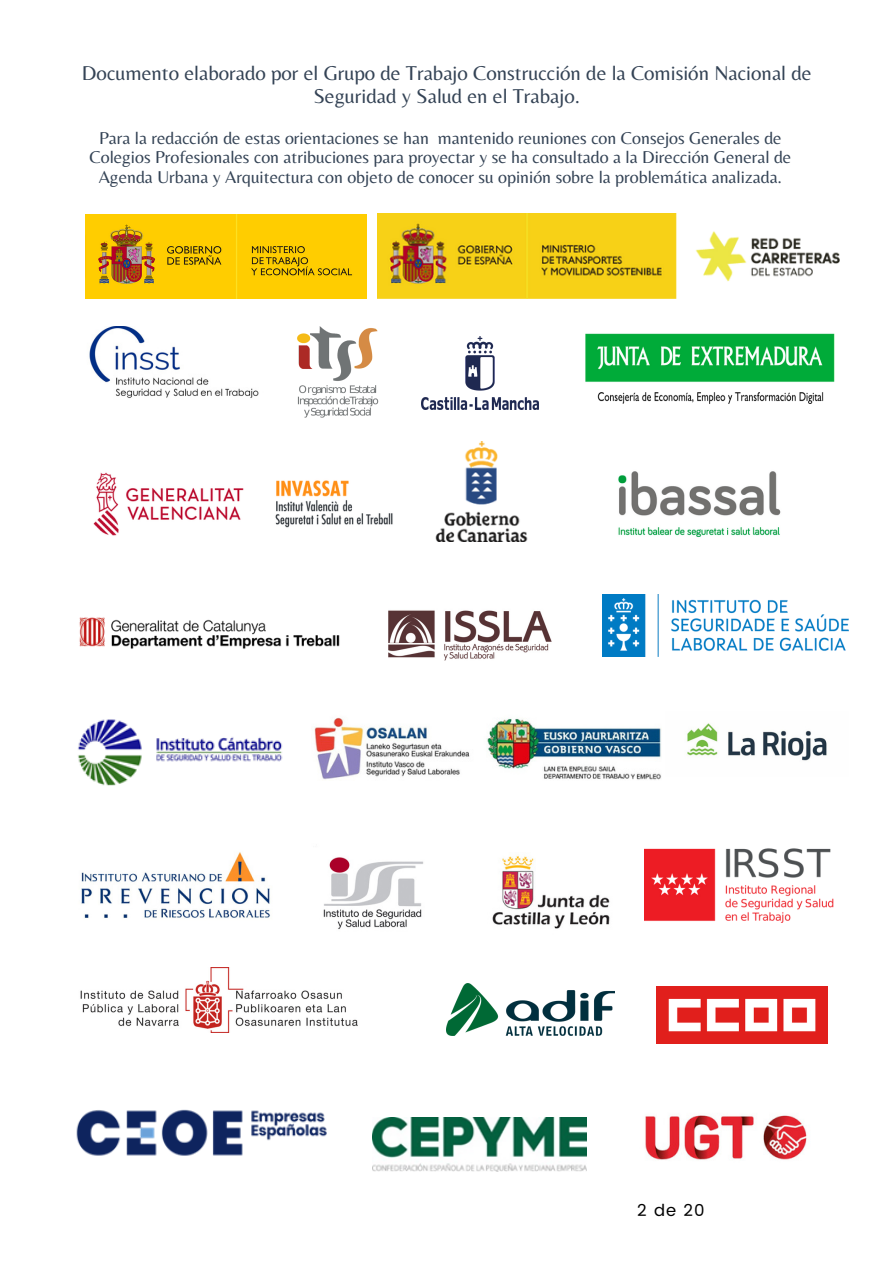
<style>
.page{position:relative;width:893px;height:1264px;background:#fff}
.page>*{position:absolute;margin:0;border:0;box-sizing:border-box;transform-origin:0 0}
.t1{font:20.85px/22.5px "Belleza";color:#344355;text-align:center}
.t2{font:17.85px/19.2px "Belleza";color:#344355;text-align:center}
.t3{font:16.5px "Poppins";color:#000}
</style>
<div class="page">
<img style="left:585px;top:333px;width:250px;height:71px">
<img style="left:93px;top:472px;width:300px;height:64px">
<img style="left:89px;top:326px;width:170px;height:72px">
<img style="left:421px;top:337px;width:117px;height:73px">
<img style="left:78px;top:719px;width:205px;height:67px">
<img style="left:85px;top:214px;width:281px;height:85px">
<img style="left:602px;top:594px;width:246px;height:62px">
<img style="left:79px;top:617px;width:261px;height:32px">
<img style="left:297px;top:326px;width:82px;height:92px">
<img style="left:645px;top:1115px;width:162px;height:45px">
<img style="left:656px;top:986px;width:171px;height:57px">
<img style="left:492px;top:856px;width:118px;height:73px">
<img style="left:80px;top:967px;width:278px;height:65px">
<img style="left:81px;top:852px;width:189px;height:67px">
<img style="left:388px;top:610px;width:164px;height:51px">
<img style="left:76px;top:1109px;width:251px;height:47px">
<img style="left:373px;top:1117px;width:213px;height:54px">
<img style="left:618px;top:471px;width:163px;height:66px">
<img style="left:686px;top:723px;width:141px;height:38px">
<img style="left:323px;top:857px;width:101px;height:72px">
<img style="left:435px;top:441px;width:93px;height:100px">
<img style="left:377px;top:214px;width:462px;height:84px">
<img style="left:446px;top:983px;width:168px;height:52px">
<img style="left:644px;top:848px;width:189px;height:74px">
<img style="left:314px;top:717px;width:347px;height:63px">
<p class="t1" style="left:82px;top:62px;width:731px">Documento elaborado por el Grupo de Trabajo Construcción de la Comisión Nacional de<br>Seguridad y Salud en el Trabajo.</p>
<p class="t2" style="left:89px;top:128px;width:703px">Para la redacción de estas orientaciones se han mantenido reuniones con Consejos Generales de<br>Colegios Profesionales con atribuciones para proyectar y se ha consultado a la Dirección General de<br>Agenda Urbana y Arquitectura con objeto de conocer su opinión sobre la problemática analizada.</p>
<p class="t3" style="left:637px;top:1200px;width:69px">2 de 20</p>
</div>
